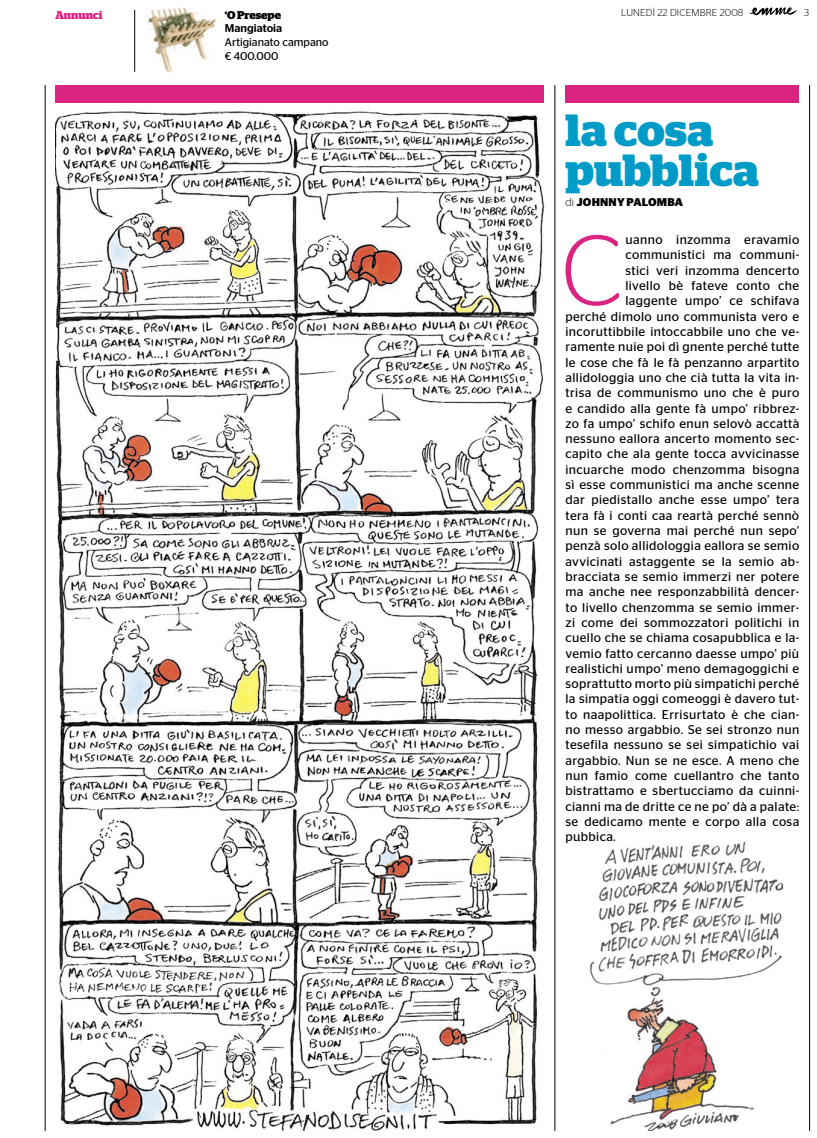
<style>
.page{position:relative;width:817px;height:1138px;background:#fff}
.page>*{position:absolute;margin:0;border:0;box-sizing:border-box;transform-origin:0 0}
.t1{font:300 100.12px "Stag Sans";color:#d92481}
.t2{font:700 45px/40px "Stag";letter-spacing:.005em;color:#009cc7}
.t3{font:12.75px "Stag Sans";letter-spacing:.03em;color:#000}
.t4{font:11.25px/13.5px "Stag Sans";color:#000}
.t5{font:700 11.25px "Stag Sans";letter-spacing:.02em;color:#000}
.t6{font:500 11.25px "Stag Sans";color:#000}
.t7{font:700 11.25px "Stag";color:#000}
.t8{font:700 11.25px "Stag";color:#d92481}
.t9{font:300 10px "Stag Sans";letter-spacing:.02em;color:#000}
.s1{font-weight:300}
</style>
<div class="page">
<hr style="left:45px;top:85px;width:1px;height:1045px;background:#000">
<div style="left:55px;top:85px;width:489px;height:18px;background:#d92481"></div>
<div style="left:565px;top:85px;width:233px;height:18px;background:#d92481"></div>
<hr style="left:808px;top:85px;width:1px;height:1045px;background:#000">
<hr style="left:554px;top:85px;width:1px;height:1045px;background:#000">
<svg style="left:749px;top:7px;width:48px;height:9px"></svg>
<img style="left:55px;top:111px;width:489px;height:1019px">
<hr style="left:134px;top:10px;width:1px;height:62px;background:#000">
<img style="left:146px;top:7px;width:70px;height:66px">
<img style="left:589px;top:842px;width:194px;height:288px">
<p class="t8" style="left:55px;top:8px;width:48px">Annunci</p>
<p class="t7" style="left:225px;top:8px;width:58px">‘O Presepe</p>
<p class="t6" style="left:225px;top:22px;width:59px">Mangiatoia</p>
<p class="t4" style="left:225px;top:35px;width:105px">Artigianato campano € 400.000</p>
<p class="t9" style="left:621px;top:7px;width:124px">LU NEDÌ 22 DICEMBRE 2008</p>
<p class="t9" style="left:803px;top:7px;width:6px">3</p>
<h2 class="t2" style="left:565px;top:110px;width:195px">la cosa pubblica</h2>
<p class="t5" style="left:565px;top:195px;width:119px"><span class="s1">DI</span> JOHNNY PALOMBA</p>
<h1 class="t1" style="left:560px;top:215px;width:55px">C</h1>
<p class="t3" style="left:625px;top:232px;width:175px">uanno inzomma eravamio</p>
<p class="t3" style="left:625px;top:248px;width:175px">communistici ma communi-</p>
<p class="t3" style="left:625px;top:263px;width:175px">stici veri inzomma dencerto</p>
<p class="t3" style="left:625px;top:278px;width:175px">livello bè fateve conto che</p>
<p class="t3" style="left:625px;top:294px;width:175px">laggente umpo’ ce schifava</p>
<p class="t3" style="left:565px;top:309px;width:235px">perché dimolo uno communista vero e</p>
<p class="t3" style="left:565px;top:324px;width:235px">incoruttibbile intoccabbile uno che ve-</p>
<p class="t3" style="left:565px;top:340px;width:235px">ramente nuie poi dì gnente perché tutte</p>
<p class="t3" style="left:565px;top:355px;width:235px">le cose che fà le fà penzanno arpartito</p>
<p class="t3" style="left:565px;top:370px;width:235px">allidologgia uno che cià tutta la vita in-</p>
<p class="t3" style="left:565px;top:385px;width:235px">trisa de communismo uno che è puro</p>
<p class="t3" style="left:565px;top:401px;width:235px">e candido alla gente fà umpo’ ribbrez-</p>
<p class="t3" style="left:565px;top:416px;width:235px">zo fa umpo’ schifo enun selovò accattà</p>
<p class="t3" style="left:565px;top:431px;width:235px">nessuno eallora ancerto momento sec-</p>
<p class="t3" style="left:565px;top:447px;width:235px">capito che ala gente tocca avvicinasse</p>
<p class="t3" style="left:565px;top:462px;width:235px">incuarche modo chenzomma bisogna</p>
<p class="t3" style="left:565px;top:477px;width:235px">sì esse communistici ma anche scenne</p>
<p class="t3" style="left:565px;top:493px;width:235px">dar piedistallo anche esse umpo’ tera</p>
<p class="t3" style="left:565px;top:508px;width:235px">tera fà i conti caa reartà perché sennò</p>
<p class="t3" style="left:565px;top:523px;width:235px">nun se governa mai perché nun sepo’</p>
<p class="t3" style="left:565px;top:538px;width:235px">penzà solo allidologgia eallora se semio</p>
<p class="t3" style="left:565px;top:554px;width:235px">avvicinati astaggente se la semio ab-</p>
<p class="t3" style="left:565px;top:569px;width:235px">bracciata se semio immerzi ner potere</p>
<p class="t3" style="left:565px;top:584px;width:235px">ma anche nee responzabbilità dencer-</p>
<p class="t3" style="left:565px;top:600px;width:235px">to livello chenzomma se semio immer-</p>
<p class="t3" style="left:565px;top:615px;width:235px">zi come dei sommozzatori politichi in</p>
<p class="t3" style="left:565px;top:630px;width:235px">cuello che se chiama cosapubblica e la-</p>
<p class="t3" style="left:565px;top:646px;width:235px">vemio fatto cercanno daesse umpo’ più</p>
<p class="t3" style="left:565px;top:661px;width:235px">realistichi umpo’ meno demagoggichi e</p>
<p class="t3" style="left:565px;top:676px;width:235px">soprattutto morto più simpatichi perché</p>
<p class="t3" style="left:565px;top:691px;width:235px">la simpatia oggi comeoggi è davero tut-</p>
<p class="t3" style="left:565px;top:707px;width:235px">to naapolittica. Errisurtato è che cian-</p>
<p class="t3" style="left:565px;top:722px;width:235px">no messo argabbio. Se sei stronzo nun</p>
<p class="t3" style="left:565px;top:737px;width:235px">tesefila nessuno se sei simpatichio vai</p>
<p class="t3" style="left:565px;top:753px;width:235px">argabbio. Nun se ne esce. A meno che</p>
<p class="t3" style="left:565px;top:768px;width:235px">nun famio come cuellantro che tanto</p>
<p class="t3" style="left:565px;top:783px;width:235px">bistrattamo e sbertucciamo da cuinni-</p>
<p class="t3" style="left:565px;top:799px;width:235px">cianni ma de dritte ce ne po’ dà a palate:</p>
<p class="t3" style="left:565px;top:814px;width:235px">se dedicamo mente e corpo alla cosa</p>
<p class="t3" style="left:565px;top:829px;width:52px">pubbica.</p>
</div>
